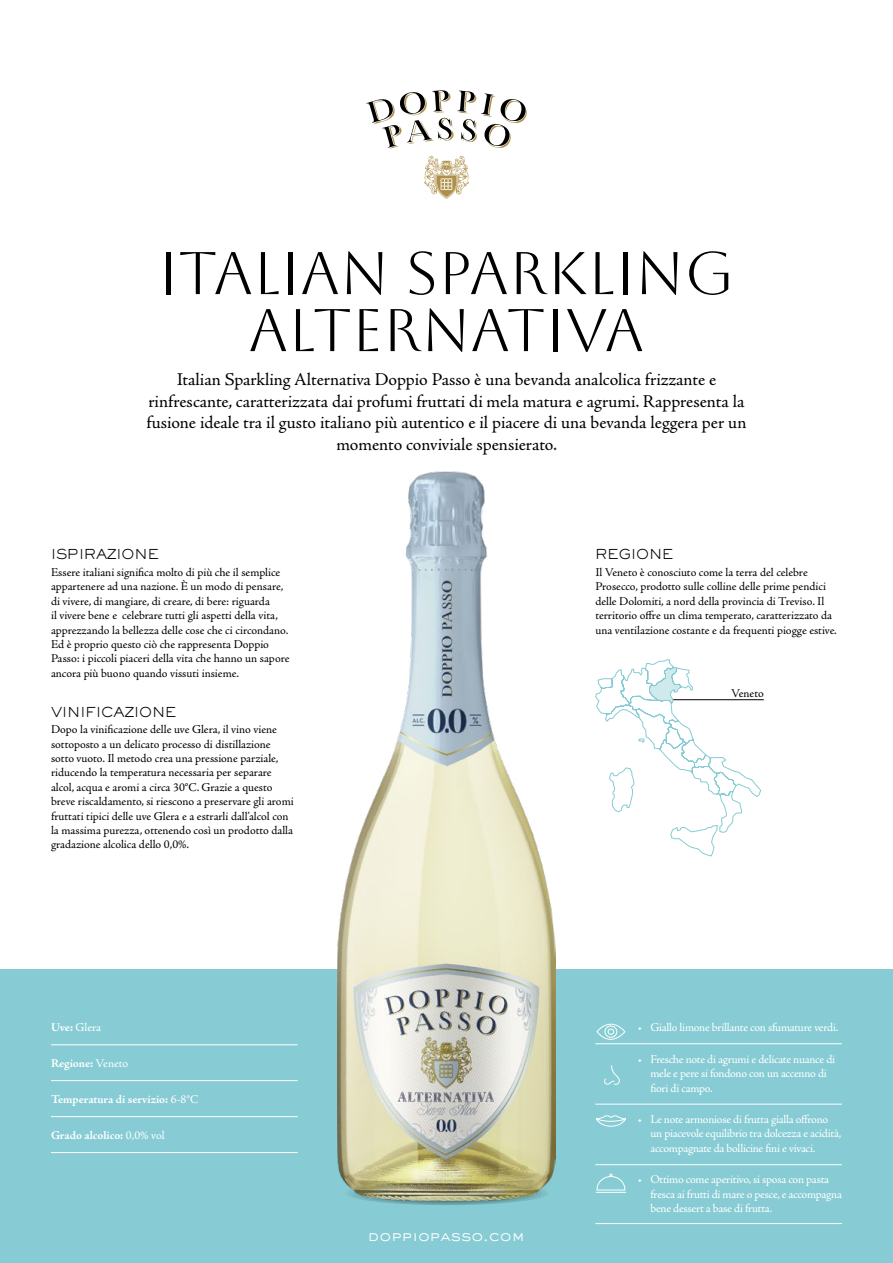
<style>
.page{position:relative;width:893px;height:1263px;background:#fff}
.page>*{position:absolute;margin:0;border:0;box-sizing:border-box;transform-origin:0 0}
.t1{font:60px/57px "Aboreto";color:#000;text-align:center}
.t2{font:18px/21.6px "Adobe Jenson Pro";letter-spacing:-.005em;color:#000;text-align:center}
.t3{font:300 15px "Sackers Gothic Std";color:#fff}
.t4{font:300 13.5px "Sackers Gothic Std";color:#000}
.t5{font:12px/14.4px "Adobe Jenson Pro";letter-spacing:-.005em;color:#000}
.t6{font:12px/14.4px "Adobe Jenson Pro";letter-spacing:-.025em;color:#fff}
.t7{font:700 12px "Adobe Jenson Pro";letter-spacing:-.005em;color:#fff}
.s1{font-weight:700}
.s2{font-weight:400}
</style>
<div class="page">
<div style="left:0;top:970px;width:893px;height:293px;background:#87ccd4"></div>
<svg style="left:367px;top:1200px;width:161px;height:5px"></svg>
<svg style="left:424px;top:156px;width:45px;height:43px"></svg>
<svg style="left:366px;top:90px;width:161px;height:59px"></svg>
<hr style="left:673px;top:699px;width:91px;height:1px;background:#000">
<svg style="left:595px;top:659px;width:166px;height:198px"></svg>
<img style="left:337px;top:471px;width:219px;height:729px">
<hr style="left:595px;top:1043px;width:247px;height:1px;background:#fff">
<hr style="left:595px;top:1104px;width:247px;height:1px;background:#fff">
<hr style="left:595px;top:1164px;width:247px;height:1px;background:#fff">
<hr style="left:595px;top:1223px;width:247px;height:1px;background:#fff">
<svg style="left:596px;top:1115px;width:30px;height:12px"></svg>
<svg style="left:596px;top:1023px;width:30px;height:17px"></svg>
<svg style="left:604px;top:1065px;width:16px;height:20px"></svg>
<svg style="left:595px;top:1173px;width:32px;height:20px"></svg>
<hr style="left:51px;top:1044px;width:247px;height:1px;background:#fff">
<hr style="left:51px;top:1080px;width:247px;height:1px;background:#fff">
<hr style="left:51px;top:1116px;width:247px;height:1px;background:#fff">
<hr style="left:51px;top:1152px;width:247px;height:1px;background:#fff">
<h1 class="t1" style="left:159px;top:246px;width:577px">ITALIAN SPARKLING<br>ALTERNATIVA</h1>
<p class="t2" style="left:147px;top:369px;width:601px">Italian Sparkling Alternativa Doppio Passo è una bevanda analcolica frizzante e rinfrescante, caratterizzata dai profumi fruttati di mela matura e agrumi. Rappresenta la fusione ideale tra il gusto italiano più autentico e il piacere di una bevanda leggera per un momento conviviale spensierato.</p>
<p class="t4" style="left:51px;top:545px;width:110px">ISPIRAZIONE</p>
<p class="t4" style="left:595px;top:545px;width:80px">REGIONE</p>
<p class="t5" style="left:51px;top:565px;width:240px">Essere italiani significa molto di più che il semplice appartenere ad una nazione. È un modo di pensare, di vivere, di mangiare, di creare, di bere: riguarda<br>il vivere bene e celebrare tutti gli aspetti della vita, apprezzando la bellezza delle cose che ci circondano.<br>Ed è proprio questo ciò che rappresenta Doppio Passo: i piccoli piaceri della vita che hanno un sapore ancora più buono quando vissuti insieme.</p>
<p class="t4" style="left:51px;top:703px;width:127px">VINIFICAZIONE</p>
<p class="t5" style="left:51px;top:722px;width:244px">Dopo la vinificazione delle uve Glera, il vino viene sottoposto a un delicato processo di distillazione sotto vuoto. Il metodo crea una pressione parziale, riducendo la temperatura necessaria per separare alcol, acqua e aromi a circa 30°C. Grazie a questo breve riscaldamento, si riescono a preservare gli aromi fruttati tipici delle uve Glera e a estrarli dall’alcol con la massima purezza, ottenendo così un prodotto dalla gradazione alcolica dello 0,0%.</p>
<p class="t6" style="left:51px;top:1020px;width:52px"><span class="s1">Uve:</span> Glera</p>
<p class="t7" style="left:51px;top:1056px;width:79px">Regione: <span class="s2">Veneto</span></p>
<p class="t7" style="left:51px;top:1092px;width:149px">Temperatura di servizio: <span class="s2">6-8°C</span></p>
<p class="t7" style="left:51px;top:1128px;width:115px">Grado alcolico: <span class="s2">0,0% vol</span></p>
<p class="t5" style="left:595px;top:565px;width:243px">Il Veneto è conosciuto come la terra del celebre Prosecco, prodotto sulle colline delle prime pendici delle Dolomiti, a nord della provincia di Treviso. Il territorio offre un clima temperato, caratterizzato da una ventilazione costante e da frequenti piogge estive.</p>
<p class="t5" style="left:731px;top:687px;width:34px">Veneto</p>
<p class="t3" style="left:368px;top:1226px;width:158px">doppiopasso.com</p>
<p class="t6" style="left:638px;top:1021px;width:202px">• Giallo limone brillante con sfumature verdi.</p>
<p class="t6" style="left:650px;top:1052px;width:186px;text-indent:-13px">• Fresche note di agrumi e delicate nuance di mele e pere si fondono con un accenno di fiori di campo.</p>
<p class="t6" style="left:650px;top:1112px;width:193px;text-indent:-13px">• Le note armoniose di frutta gialla offrono un piacevole equilibrio tra dolcezza e acidità, accompagnate da bollicine fini e vivaci.</p>
<p class="t6" style="left:650px;top:1172px;width:193px;text-indent:-13px">• Ottimo come aperitivo, si sposa con pasta fresca ai frutti di mare o pesce, e accompagna bene dessert a base di frutta.</p>
</div>
